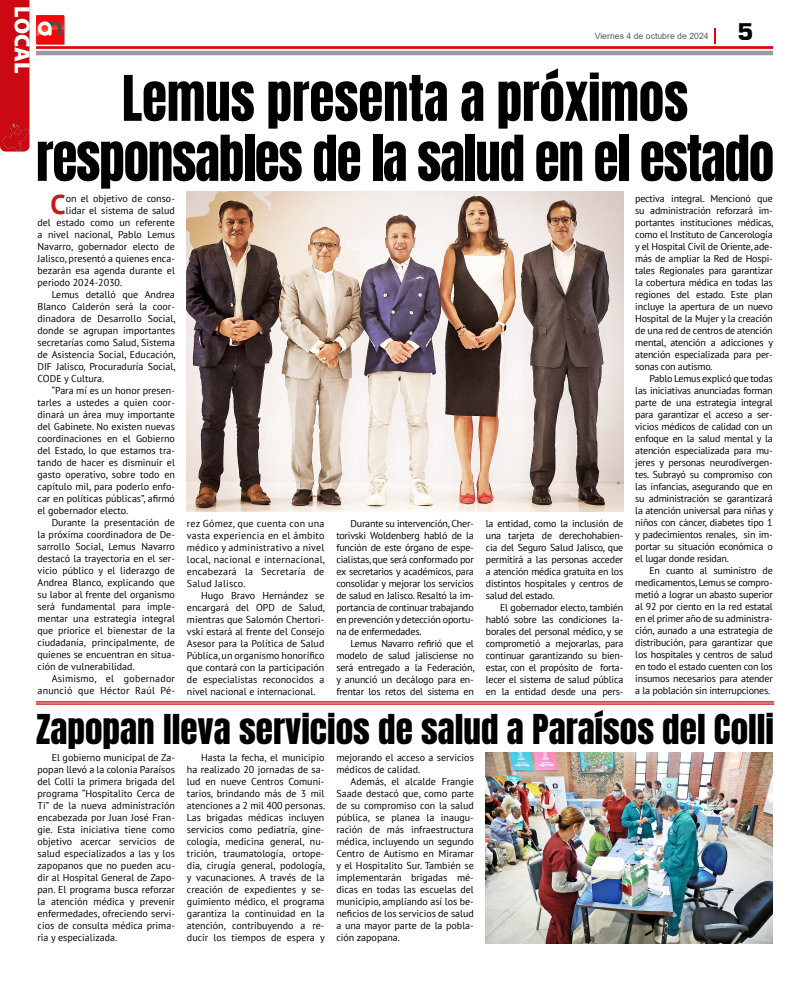
<style>
.page{position:relative;width:808px;height:1007px;background:#fff}
.page>*{position:absolute;margin:0;border:0;box-sizing:border-box;transform-origin:0 0}
.t1{font:53.4px/60px "Anton";letter-spacing:-.02em;color:#000;text-align:center;scale:.95 1}
.t2{font:35px "Anton";color:#000}
.t3{font:700 27.1px "PT Sans";color:#cd1719}
.t4{font:900 25px "Eurostile";color:#000}
.t5{font:900 22px "Myriad Pro";letter-spacing:-.005em;color:#fff}
.t6{font:10px/12px "PT Sans";color:#000;text-align:justify}
.t7{font:10px "PT Sans";letter-spacing:.02em;color:#000}
.t8{font:8.7px "Arial";color:#5c5b5f}
</style>
<div class="page">
<svg style="left:36px;top:28px;width:737px;height:27px"></svg>
<img style="left:36px;top:16px;width:30px;height:29px">
<img style="left:187px;top:192px;width:436px;height:319px">
<img style="left:486px;top:752px;width:287px;height:191px">
<hr style="left:36px;top:701px;width:738px;height:1px;background:#cd1719">
<hr style="left:36px;top:702px;width:738px;height:1px;background:#cd1719">
<hr style="left:36px;top:704px;width:738px;height:1px;background:#cd1719">
<div style="left:0;top:0;width:29px;height:120px;background:#cb0912"></div>
<img style="left:0;top:120px;width:30px;height:32px">
<h3 class="t5" style="left:37px;top:6px;width:68px;rotate:90deg">LOCAL</h3>
<p class="t8" style="left:595px;top:30px;width:115px">Viernes 4 de octubre de 2024</p>
<h3 class="t4" style="left:737px;top:18px;width:17px">5</h3>
<h1 class="t1" style="left:36px;top:72px;width:778px">Lemus presenta a próximos responsables de la salud en el estado</h1>
<h3 class="t3" style="left:51px;top:187px;width:17px">C</h3>
<p class="t6" style="left:66px;top:192px;width:111px">on el objetivo de conso-</p>
<p class="t6" style="left:66px;top:204px;width:111px">lidar el sistema de salud</p>
<p class="t6" style="left:38px;top:216px;width:139px">del estado como un referente</p>
<p class="t6" style="left:38px;top:228px;width:139px">a nivel nacional, Pablo Lemus</p>
<p class="t6" style="left:38px;top:240px;width:139px">Navarro, gobernador electo de</p>
<p class="t6" style="left:38px;top:252px;width:139px">Jalisco, presentó a quienes enca-</p>
<p class="t6" style="left:38px;top:264px;width:139px">bezarán esa agenda durante el</p>
<p class="t6" style="left:38px;top:276px;width:86px">periodo 2024-2030.</p>
<p class="t6" style="left:52px;top:288px;width:125px">Lemus detalló que Andrea</p>
<p class="t6" style="left:38px;top:300px;width:139px">Blanco Calderón será la coor-</p>
<p class="t6" style="left:38px;top:312px;width:140px">dinadora de Desarrollo Social,</p>
<p class="t6" style="left:38px;top:324px;width:139px">donde se agrupan importantes</p>
<p class="t6" style="left:38px;top:336px;width:139px">secretarías como Salud, Sistema</p>
<p class="t6" style="left:38px;top:348px;width:140px">de Asistencia Social, Educación,</p>
<p class="t6" style="left:38px;top:360px;width:140px">DIF Jalisco, Procuraduría Social,</p>
<p class="t6" style="left:38px;top:372px;width:68px">CODE y Cultura.</p>
<p class="t6" style="left:52px;top:384px;width:125px">“Para mí es un honor presen-</p>
<p class="t6" style="left:38px;top:396px;width:139px">tarles a ustedes a quien coor-</p>
<p class="t6" style="left:38px;top:408px;width:139px">dinará un área muy importante</p>
<p class="t6" style="left:38px;top:420px;width:139px">del Gabinete. No existen nuevas</p>
<p class="t6" style="left:38px;top:432px;width:139px">coordinaciones en el Gobierno</p>
<p class="t6" style="left:38px;top:444px;width:139px">del Estado, lo que estamos tra-</p>
<p class="t6" style="left:38px;top:456px;width:139px">tando de hacer es disminuir el</p>
<p class="t6" style="left:38px;top:468px;width:139px">gasto operativo, sobre todo en</p>
<p class="t6" style="left:38px;top:480px;width:139px">capítulo mil, para poderlo enfo-</p>
<p class="t6" style="left:38px;top:492px;width:139px">car en políticas públicas”, afirmó</p>
<p class="t6" style="left:38px;top:504px;width:92px">el gobernador electo.</p>
<p class="t6" style="left:52px;top:516px;width:125px">Durante la presentación de</p>
<p class="t6" style="left:38px;top:528px;width:139px">la próxima coordinadora de De-</p>
<p class="t6" style="left:38px;top:540px;width:139px">sarrollo Social, Lemus Navarro</p>
<p class="t6" style="left:38px;top:552px;width:139px">destacó la trayectoria en el ser-</p>
<p class="t6" style="left:38px;top:564px;width:139px">vicio público y el liderazgo de</p>
<p class="t6" style="left:38px;top:576px;width:139px">Andrea Blanco, explicando que</p>
<p class="t6" style="left:38px;top:588px;width:139px">su labor al frente del organismo</p>
<p class="t6" style="left:38px;top:600px;width:139px">será fundamental para imple-</p>
<p class="t6" style="left:38px;top:612px;width:139px">mentar una estrategia integral</p>
<p class="t6" style="left:38px;top:624px;width:139px">que priorice el bienestar de la</p>
<p class="t6" style="left:38px;top:636px;width:139px">ciudadanía, principalmente, de</p>
<p class="t6" style="left:38px;top:648px;width:139px">quienes se encuentran en situa-</p>
<p class="t6" style="left:38px;top:660px;width:99px">ción de vulnerabilidad.</p>
<p class="t7" style="left:52px;top:672px;width:125px">Asimismo, el gobernador</p>
<p class="t7" style="left:38px;top:684px;width:139px">anunció que Héctor Raúl Pé-</p>
<p class="t6" style="left:187px;top:517px;width:140px">rez Gómez, que cuenta con una vasta experiencia en el ámbito médico y administrativo a nivel local, nacional e internacional, encabezará la Secretaría de Salud Jalisco.</p>
<p class="t6" style="left:187px;top:589px;width:140px;text-indent:14px">Hugo Bravo Hernández se encargará del OPD de Salud, mientras que Salomón Chertori&shy;vski estará al frente del Consejo Asesor para la Política de Salud Pública, un organismo honorífico que contará con la participación de especialistas reconocidos a nivel nacional e internacional.</p>
<p class="t6" style="left:336px;top:517px;width:139px;text-indent:14px">Durante su intervención, Cher&shy;torivski Woldenberg habló de la función de este órgano de espe&shy;cialistas, que será conformado por ex secretarios y académicos, para consolidar y mejorar los servicios de salud en Jalisco. Resaltó la im&shy;portancia de continuar trabajando en prevención y detección oportu&shy;na de enfermedades.</p>
<p class="t6" style="left:336px;top:637px;width:140px;text-indent:14px">Lemus Navarro refirió que el modelo de salud jalisciense no será entregado a la Federación, y anunció un decálogo para en&shy;frentar los retos del sistema en</p>
<p class="t6" style="left:486px;top:517px;width:139px">la entidad, como la inclusión de una tarjeta de derechohabien&shy;cia del Seguro Salud Jalisco, que permitirá a las personas acceder a atención médica gratuita en los distintos hospitales y centros de salud del estado.</p>
<p class="t6" style="left:486px;top:601px;width:139px;text-indent:14px">El gobernador electo, también habló sobre las condiciones la&shy;borales del personal médico, y se comprometió a mejorarlas, para continuar garantizando su bien&shy;estar, con el propósito de forta&shy;lecer el sistema de salud pública en la entidad desde una pers-</p>
<p class="t6" style="left:635px;top:192px;width:140px">pectiva integral. Mencionó que su administración reforzará im&shy;portantes instituciones médicas, como el Instituto de Cancerología y el Hospital Civil de Oriente, ade&shy;más de ampliar la Red de Hospi&shy;tales Regionales para garantizar la cobertura médica en todas las regiones del estado. Este plan incluye la apertura de un nuevo Hospital de la Mujer y la creación de una red de centros de atención mental, atención a adicciones y atención especializada para per&shy;sonas con autismo.</p>
<p class="t6" style="left:635px;top:372px;width:139px;text-indent:14px">Pablo Lemus explicó que todas las iniciativas anunciadas forman parte de una estrategia integral para garantizar el acceso a ser&shy;vicios médicos de calidad con un enfoque en la salud mental y la atención especializada para mu&shy;jeres y personas neurodivergen&shy;tes. Subrayó su compromiso con las infancias, asegurando que en su administración se garantizará la atención universal para niñas y niños con cáncer, diabetes tipo 1 y padecimientos renales, sin im&shy;portar su situación económica o el lugar donde residan.</p>
<p class="t6" style="left:635px;top:564px;width:139px;text-indent:14px">En cuanto al suministro de medicamentos, Lemus se compro&shy;metió a lograr un abasto superior al 92 por ciento en la red estatal en el primer año de su administra&shy;ción, aunado a una estrategia de distribución, para garantizar que los hospitales y centros de salud en todo el estado cuenten con los insumos necesarios para atender a la población sin interrupciones.</p>
<h2 class="t2" style="left:36px;top:711px;width:739px">Zapopan lleva servicios de salud a Paraísos del Colli</h2>
<p class="t6" style="left:38px;top:751px;width:139px;text-indent:14px">El gobierno municipal de Za&shy;popan llevó a la colonia Paraísos del Colli la primera brigada del programa “Hospitalito Cerca de Ti” de la nueva administración encabezada por Juan José Fran&shy;gie. Esta iniciativa tiene como objetivo acercar servicios de salud especializados a las y los zapopanos que no pueden acu&shy;dir al Hospital General de Zapo&shy;pan. El programa busca reforzar la atención médica y prevenir enfermedades, ofreciendo servi&shy;cios de consulta médica prima&shy;ria y especializada.</p>
<p class="t6" style="left:187px;top:751px;width:140px;text-indent:14px">Hasta la fecha, el municipio ha realizado 20 jornadas de sa&shy;lud en nueve Centros Comuni&shy;tarios, brindando más de 3 mil atenciones a 2 mil 400 personas.<br>Las brigadas médicas incluyen servicios como pediatría, gine&shy;cología, medicina general, nu&shy;trición, traumatología, ortope&shy;dia, cirugía general, podología, y vacunaciones. A través de la creación de expedientes y se&shy;guimiento médico, el programa garantiza la continuidad en la atención, contribuyendo a re&shy;ducir los tiempos de espera y</p>
<p class="t6" style="left:336px;top:751px;width:139px">mejorando el acceso a servicios médicos de calidad.</p>
<p class="t6" style="left:336px;top:775px;width:139px;text-indent:14px">Además, el alcalde Frangie Saade destacó que, como parte de su compromiso con la salud pública, se planea la inaugu&shy;ración de más infraestructura médica, incluyendo un segundo Centro de Autismo en Miramar y el Hospitalito Sur. También se implementarán brigadas mé&shy;dicas en todas las escuelas del municipio, ampliando así los be&shy;neficios de los servicios de salud a una mayor parte de la pobla&shy;ción zapopana.</p>
</div>
